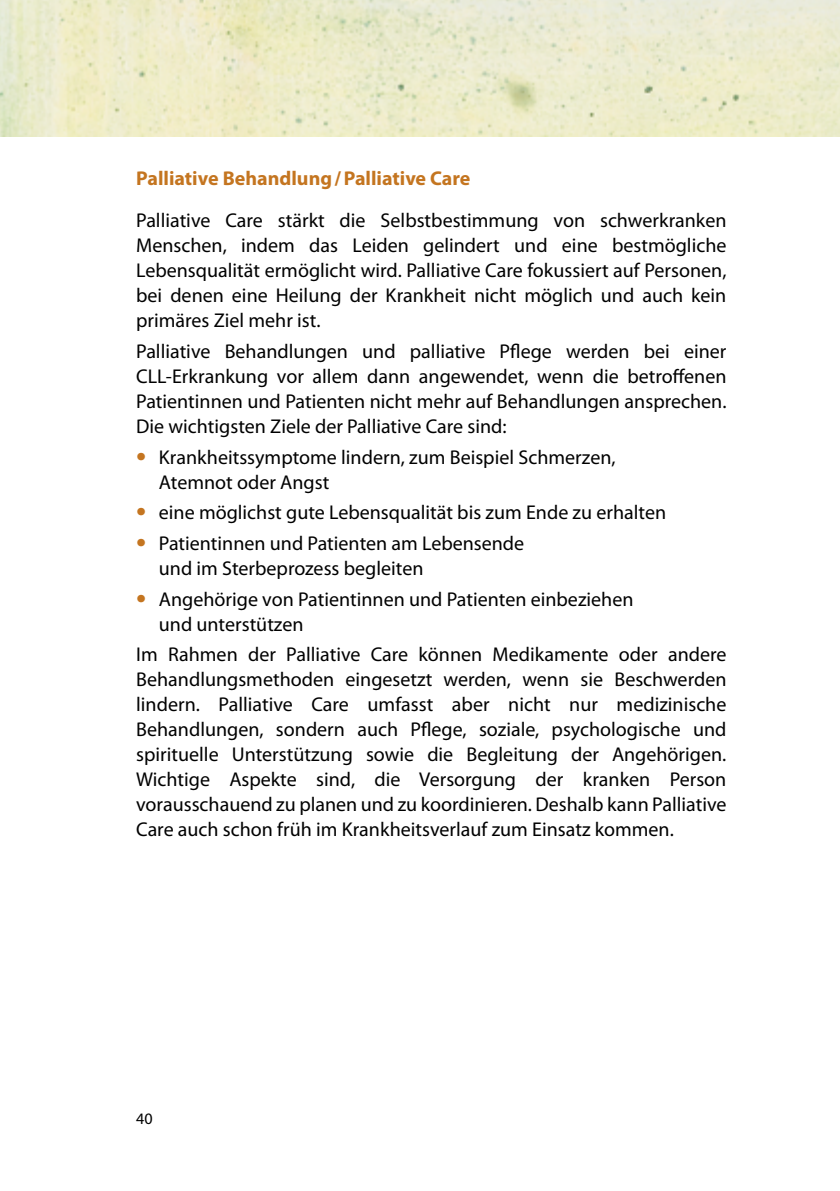
<style>
.page{position:relative;width:840px;height:1191px;background:#fff}
.page>*{position:absolute;margin:0;border:0;box-sizing:border-box;transform-origin:0 0}
.t1{font:20px/25px "Myriad Pro";color:#000;text-align:justify}
.t2{font:700 20px "Myriad Pro";color:#c47520}
.t3{font:16px "Myriad Pro";color:#000}
.s1{font-size:36px;color:#c47520}
</style>
<div class="page">
<img style="left:0;top:0;width:839px;height:136px">
<p class="t2" style="left:136px;top:165px;width:335px">Palliative Behandlung/Palliative Care</p>
<p class="t1" style="left:136px;top:208px;width:591px">Palliative Care stärkt die Selbstbestimmung von schwerkranken Menschen, indem das Leiden gelindert und eine bestmögliche Lebensqualität ermöglicht wird. Palliative Care fokussiert auf Personen, bei denen eine Heilung der Krankheit nicht möglich und auch kein primäres Ziel mehr ist.</p>
<p class="t1" style="left:136px;top:338px;width:591px">Palliative Behandlungen und palliative Pflege werden bei einer CLL-Erkrankung vor allem dann angewendet, wenn die betroffenen Patientinnen und Patienten nicht mehr auf Behandlungen ansprechen.<br>Die wichtigsten Ziele der Palliative Care sind:</p>
<p class="t1" style="left:159px;top:444px;width:458px;text-indent:-23px"><span class="s1">•</span> Krankheitssymptome lindern, zum Beispiel Schmerzen,<br>Atemnot oder Angst</p>
<p class="t1" style="left:136px;top:500px;width:531px"><span class="s1">•</span> eine möglichst gute Lebensqualität bis zum Ende zu erhalten</p>
<p class="t1" style="left:159px;top:530px;width:366px;text-indent:-23px"><span class="s1">•</span> Patientinnen und Patienten am Lebensende und im Sterbeprozess begleiten</p>
<p class="t1" style="left:159px;top:586px;width:476px;text-indent:-23px"><span class="s1">•</span> Angehörige von Patientinnen und Patienten einbeziehen und unterstützen</p>
<p class="t1" style="left:136px;top:642px;width:591px">Im Rahmen der Palliative Care können Medikamente oder andere Behandlungsmethoden eingesetzt werden, wenn sie Beschwerden lindern. Palliative Care umfasst aber nicht nur medizinische Behandlungen, sondern auch Pflege, soziale, psychologische und spirituelle Unterstützung sowie die Begleitung der Angehörigen.<br>Wichtige Aspekte sind, die Versorgung der kranken Person vorausschauend zu planen und zu koordinieren. Deshalb kann Palliative Care auch schon früh im Krankheitsverlauf zum Einsatz kommen.</p>
<p class="t3" style="left:136px;top:1108px;width:18px">40</p>
</div>
